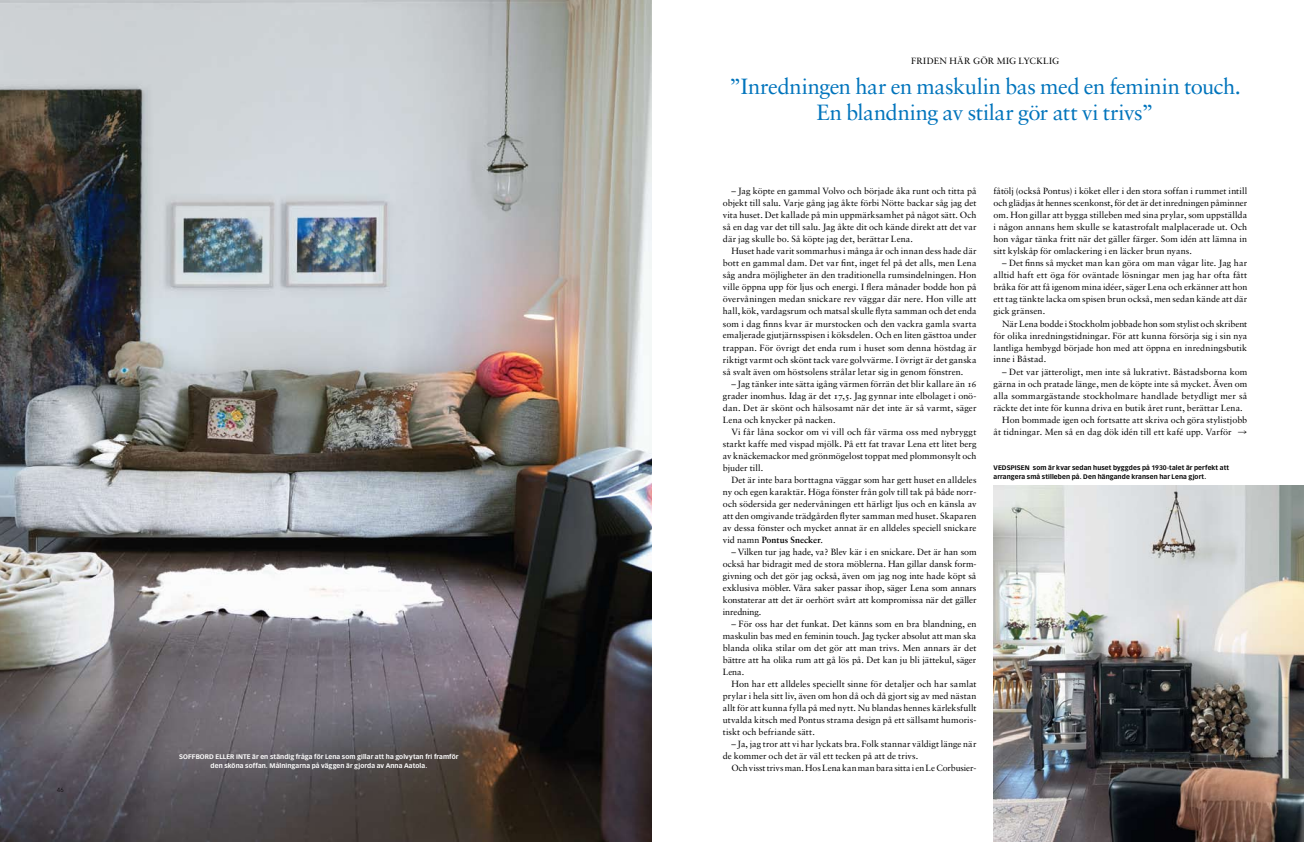
<style>
.page{position:relative;width:1304px;height:842px;background:#fff}
.page>*{position:absolute;margin:0;border:0;box-sizing:border-box;transform-origin:0 0}
.t1{font:22px/26px "Sabon LT Std";letter-spacing:-.02em;color:#0074bc;text-align:center}
.t2{font:9px/12px "Sabon LT Std";letter-spacing:.005em;color:#000;text-align:justify}
.t3{font:9px "Sabon LT Std";letter-spacing:.025em;color:#000}
.t4{font:9px "Sabon LT Std";letter-spacing:.035em;color:#000}
.t5{font:700 6.5px/9px "Vectora LT Std";letter-spacing:.015em;color:#fff;text-align:center}
.t6{font:700 6.5px/9px "Vectora LT Std";letter-spacing:.015em;color:#000}
.t7{font:300 6px "Vectora LT Std";color:#000}
.s1{font-weight:700}
</style>
<div class="page">
<img style="left:0;top:0;width:652px;height:842px">
<img style="left:994px;top:485px;width:310px;height:357px">
<p class="t7" style="left:57px;top:787px;width:8px">46</p>
<p class="t5" style="left:179px;top:752px;width:281px">SOFFBORD ELLER INTE är en ständig fråga för Lena som gillar att ha golvytan fri framför den sköna soffan. Målningarna på väggen är gjorda av Anna Aatola.</p>
<p class="t4" style="left:911px;top:55px;width:150px">Friden här gör mig lycklig</p>
<h1 class="t1" style="left:729px;top:73px;width:513px">”Inredningen har en maskulin bas med en feminin touch.<br>En blandning av stilar gör att vi trivs”</h1>
<p class="t2" style="left:723px;top:185px;width:255px;text-indent:9px">– Jag köpte en gammal Volvo och började åka runt och titta på objekt till salu. Varje gång jag åkte förbi Nötte backar såg jag det vita huset. Det kallade på min uppmärksamhet på något sätt. Och så en dag var det till salu. Jag åkte dit och kände direkt att det var där jag skulle bo. Så köpte jag det, berättar Lena.</p>
<p class="t2" style="left:723px;top:245px;width:255px;text-indent:9px">Huset hade varit sommarhus i många år och innan dess hade där bott en gammal dam. Det var fint, inget fel på det alls, men Lena såg andra möjligheter än den traditionella rumsindelningen. Hon ville öppna upp för ljus och energi. I flera månader bodde hon på övervåningen medan snickare rev väggar där nere. Hon ville att hall, kök, vardagsrum och matsal skulle flyta samman och det enda som i dag finns kvar är murstocken och den vackra gamla svarta emaljerade gjutjärnsspisen i köksdelen. Och en liten gästtoa under trappan. För övrigt det enda rum i huset som denna höstdag är riktigt varmt och skönt tack vare golvvärme. I övrigt är det ganska så svalt även om höstsolens strålar letar sig in genom fönstren.</p>
<p class="t2" style="left:723px;top:377px;width:255px;text-indent:9px">– Jag tänker inte sätta igång värmen förrän det blir kallare än 16 grader inomhus. Idag är det 17,5. Jag gynnar inte elbolaget i onö&shy;dan. Det är skönt och hälsosamt när det inte är så varmt, säger Lena och knycker på nacken.</p>
<p class="t2" style="left:723px;top:425px;width:255px;text-indent:9px">Vi får låna sockor om vi vill och får värma oss med nybryggt starkt kaffe med vispad mjölk. På ett fat travar Lena ett litet berg av knäckemackor med grönmögelost toppat med plommonsylt och bjuder till.</p>
<p class="t2" style="left:723px;top:473px;width:255px;text-indent:9px">Det är inte bara borttagna väggar som har gett huset en alldeles ny och egen karaktär. Höga fönster från golv till tak på både norr&shy;och södersida ger nedervåningen ett härligt ljus och en känsla av att den omgivande trädgården flyter samman med huset. Skaparen av dessa fönster och mycket annat är en alldeles speciell snickare vid namn <span class="s1">Pontus Snecker</span>.</p>
<p class="t2" style="left:723px;top:545px;width:255px;text-indent:9px">– Vilken tur jag hade, va? Blev kär i en snickare. Det är han som också har bidragit med de stora möblerna. Han gillar dansk form&shy;givning och det gör jag också, även om jag nog inte hade köpt så exklusiva möbler. Våra saker passar ihop, säger Lena som annars konstaterar att det är oerhört svårt att kompromissa när det gäller inredning.</p>
<p class="t2" style="left:723px;top:617px;width:255px;text-indent:9px">– För oss har det funkat. Det känns som en bra blandning, en maskulin bas med en feminin touch. Jag tycker absolut att man ska blanda olika stilar om det gör att man trivs. Men annars är det bättre att ha olika rum att gå lös på. Det kan ju bli jättekul, säger Lena.</p>
<p class="t2" style="left:723px;top:677px;width:255px;text-indent:9px">Hon har ett alldeles speciellt sinne för detaljer och har samlat prylar i hela sitt liv, även om hon då och då gjort sig av med nästan allt för att kunna fylla på med nytt. Nu blandas hennes kärleksfullt utvalda kitsch med Pontus strama design på ett sällsamt humoris&shy;tiskt och befriande sätt.</p>
<p class="t2" style="left:723px;top:737px;width:255px;text-indent:9px">– Ja, jag tror att vi har lyckats bra. Folk stannar väldigt länge när de kommer och det är väl ett tecken på att de trivs.</p>
<p class="t2" style="left:731px;top:761px;width:246px">Och visst trivs man. Hos Lena kan man bara sitta i en Le Corbusier-</p>
<p class="t2" style="left:994px;top:185px;width:255px">fåtölj (också Pontus) i köket eller i den stora soffan i rummet intill och glädjas åt hennes scenkonst, för det är det inredningen påminner om. Hon gillar att bygga stilleben med sina prylar, som uppställda i någon annans hem skulle se katastrofalt malplacerade ut. Och hon vågar tänka fritt när det gäller färger. Som idén att lämna in sitt kylskåp för omlackering i en läcker brun nyans.</p>
<p class="t2" style="left:994px;top:257px;width:255px;text-indent:9px">– Det finns så mycket man kan göra om man vågar lite. Jag har alltid haft ett öga för oväntade lösningar men jag har ofta fått bråka för att få igenom mina idéer, säger Lena och erkänner att hon ett tag tänkte lacka om spisen brun också, men sedan kände att där gick gränsen.</p>
<p class="t2" style="left:994px;top:317px;width:255px;text-indent:9px">När Lena bodde i Stockholm jobbade hon som stylist och skribent för olika inredningstidningar. För att kunna försörja sig i sin nya lantliga hembygd började hon med att öppna en inredningsbutik inne i Båstad.</p>
<p class="t2" style="left:1002px;top:365px;width:247px">– D et var jätteroligt, men inte så lukrativt. Båstadsborna kom</p>
<p class="t2" style="left:994px;top:377px;width:255px">gärna in och pratade länge, men de köpte inte så mycket. Även om</p>
<p class="t3" style="left:994px;top:390px;width:255px">alla sommargästande stockholmare handlade betydligt mer så</p>
<p class="t2" style="left:994px;top:401px;width:251px">räckte det inte för kunna driva en butik året runt, berättar Lena.</p>
<p class="t2" style="left:1002px;top:413px;width:247px">Hon bommade igen och fortsatte att skriva och göra stylistjobb</p>
<p class="t2" style="left:994px;top:425px;width:240px">åt tidningar. Men så en dag dök idén till ett kafé upp. Varför</p>
<p class="t6" style="left:994px;top:463px;width:237px">VEDSPISEN som är kvar sedan huset byggdes på 1930-talet är perfekt att arrangera små stilleben på. Den hängande kransen har Lena gjort.</p>
</div>
